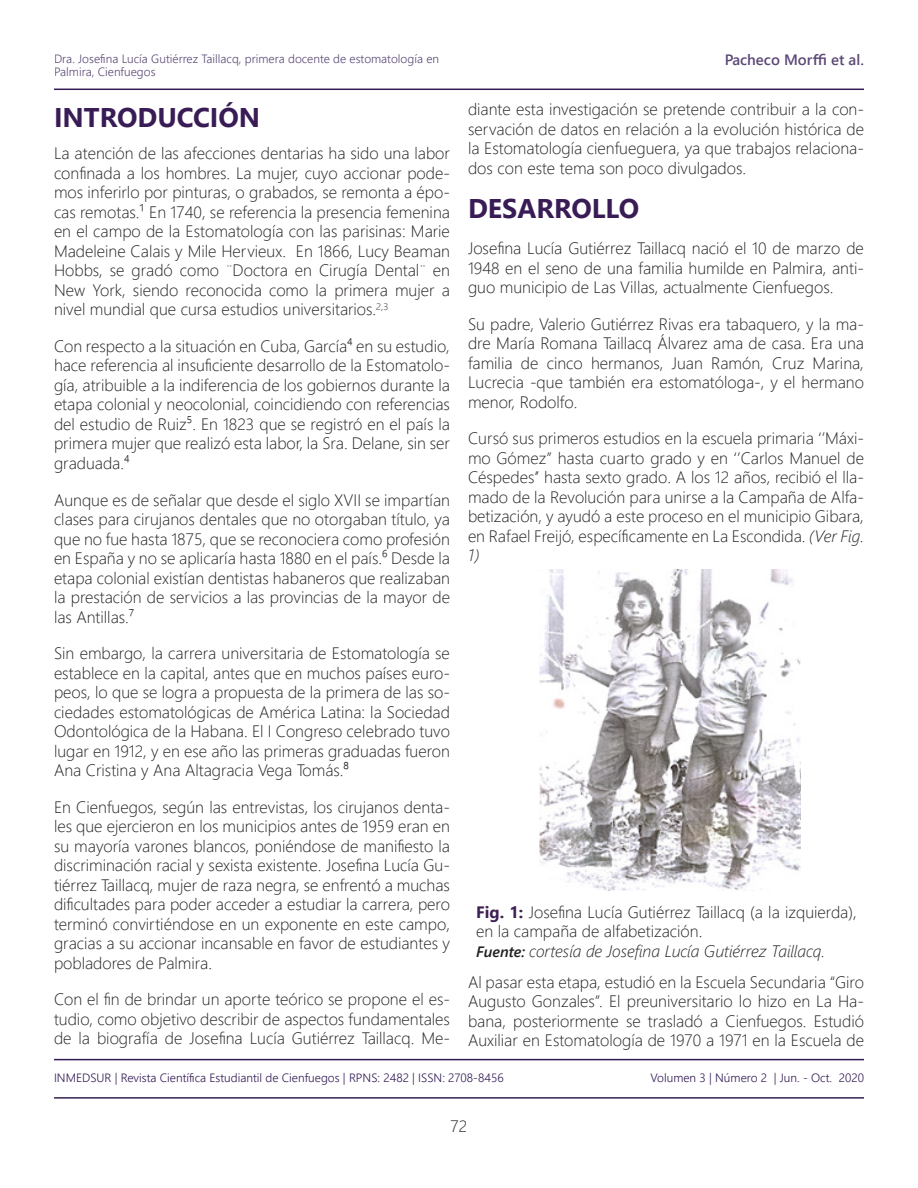
<style>
.page{position:relative;width:918px;height:1188px;background:#fff}
.page>*{position:absolute;margin:0;border:0;box-sizing:border-box;transform-origin:0 0}
.TITULOS_AZUL{font:700 27px "Segoe UI";color:#391c55}
.TITULOS_AZUL-2{font:300 16.5px/19.5px "Segoe UI";color:#231f20;text-align:justify}
.t1{font:italic 300 16.5px "Segoe UI";color:#231f20}
.t2{font:600 15px "Segoe UI";color:#331b54}
.t3{font:300 12px/13.5px "Segoe UI";color:#331b54}
.s1{font-style:italic}
.s2{font-weight:700;color:#3e2052}
.s3{font-weight:600;font-size:15px}
</style>
<div class="page">
<hr style="left:54px;top:1097px;width:810px;height:2px;background:#372051">
<hr style="left:54px;top:1059px;width:810px;height:1px;background:#331b54">
<hr style="left:54px;top:89px;width:810px;height:1px;background:#331b54">
<img style="left:539px;top:570px;width:261px;height:321px">
<p class="t3" style="left:54px;top:51px;width:387px">Dra. Josefina Lucía Gutiérrez Taillacq, primera docente de estomatología en<br>Palmira, Cienfuegos</p>
<p class="t2" style="left:724px;top:48px;width:141px">Pacheco Morffi et al.</p>
<p class="TITULOS_AZUL" style="left:54px;top:96px;width:208px">INTRODUCCIÓN</p>
<p class="TITULOS_AZUL-2" style="left:54px;top:143px;width:398px">La atención de las afecciones dentarias ha sido una labor confinada a los hombres. La mujer, cuyo accionar pode&shy;mos inferirlo por pinturas, o grabados, se remonta a épo&shy;cas remotas.¹ En 1740, se referencia la presencia femenina en el campo de la Estomatología con las parisinas: Marie Madeleine Calais y Mile Hervieux. En 1866, Lucy Beaman Hobbs, se gradó como ¨Doctora en Cirugía Dental¨ en New York, siendo reconocida como la primera mujer a nivel mundial que cursa estudios universitarios.<sup>2,3</sup></p>
<p class="TITULOS_AZUL-2" style="left:54px;top:336px;width:398px">Con respecto a la situación en Cuba, García⁴ en su estudio, hace referencia al insuficiente desarrollo de la Estomatolo&shy;gía, atribuible a la indiferencia de los gobiernos durante la etapa colonial y neocolonial, coincidiendo con referencias del estudio de Ruiz⁵. En 1823 que se registró en el país la primera mujer que realizó esta labor, la Sra. Delane, sin ser graduada.⁴</p>
<p class="TITULOS_AZUL-2" style="left:54px;top:489px;width:398px">Aunque es de señalar que desde el siglo XVII se impartían clases para cirujanos dentales que no otorgaban título, ya que no fue hasta 1875, que se reconociera como profesión en España y no se aplicaría hasta 1880 en el país.⁶ Desde la etapa colonial existían dentistas habaneros que realizaban la prestación de servicios a las provincias de la mayor de las Antillas.⁷</p>
<p class="TITULOS_AZUL-2" style="left:54px;top:643px;width:398px">Sin embargo, la carrera universitaria de Estomatología se establece en la capital, antes que en muchos países euro&shy;peos, lo que se logra a propuesta de la primera de las so&shy;ciedades estomatológicas de América Latina: la Sociedad Odontológica de la Habana. El I Congreso celebrado tuvo lugar en 1912, y en ese año las primeras graduadas fueron Ana Cristina y Ana Altagracia Vega Tomás.⁸</p>
<p class="TITULOS_AZUL-2" style="left:54px;top:796px;width:398px">En Cienfuegos, según las entrevistas, los cirujanos denta&shy;les que ejercieron en los municipios antes de 1959 eran en su mayoría varones blancos, poniéndose de manifiesto la discriminación racial y sexista existente. Josefina Lucía Gu&shy;tiérrez Taillacq, mujer de raza negra, se enfrentó a muchas dificultades para poder acceder a estudiar la carrera, pero terminó convirtiéndose en un exponente en este campo, gracias a su accionar incansable en favor de estudiantes y pobladores de Palmira.</p>
<p class="TITULOS_AZUL-2" style="left:54px;top:989px;width:398px">Con el fin de brindar un aporte teórico se propone el es&shy;tudio, como objetivo describir de aspectos fundamentales de la biografía de Josefina Lucía Gutiérrez Taillacq. Me-</p>
<p class="TITULOS_AZUL-2" style="left:468px;top:99px;width:398px">diante esta investigación se pretende contribuir a la con&shy;servación de datos en relación a la evolución histórica de la Estomatología cienfueguera, ya que trabajos relaciona&shy;dos con este tema son poco divulgados.</p>
<p class="TITULOS_AZUL" style="left:468px;top:187px;width:173px">DESARROLLO</p>
<p class="TITULOS_AZUL-2" style="left:468px;top:238px;width:398px">Josefina Lucía Gutiérrez Taillacq nació el 10 de marzo de 1948 en el seno de una familia humilde en Palmira, anti&shy;guo municipio de Las Villas, actualmente Cienfuegos.</p>
<p class="TITULOS_AZUL-2" style="left:468px;top:314px;width:398px">Su padre, Valerio Gutiérrez Rivas era tabaquero, y la ma&shy;dre María Romana Taillacq Álvarez ama de casa. Era una familia de cinco hermanos, Juan Ramón, Cruz Marina, Lucrecia -que también era estomatóloga-, y el hermano menor, Rodolfo.</p>
<p class="TITULOS_AZUL-2" style="left:468px;top:428px;width:398px">Cursó sus primeros estudios en la escuela primaria ‘’Máxi&shy;mo Gómez” hasta cuarto grado y en ‘’Carlos Manuel de Céspedes’’ hasta sexto grado. A los 12 años, recibió el lla&shy;mado de la Revolución para unirse a la Campaña de Alfa&shy;betización, y ayudó a este proceso en el municipio Gibara, en Rafael Freijó, específicamente en La Escondida. <span class="s1">(Ver Fig.<br>1)</span></p>
<p class="TITULOS_AZUL-2" style="left:476px;top:901px;width:382px"><span class="s2">Fig. 1:</span> Josefina Lucía Gutiérrez Taillacq (a la izquierda), en la campaña de alfabetización.</p>
<p class="t1" style="left:476px;top:938px;width:350px"><span class="s3">Fuente:</span> cortesía de Josefina Lucía Gutiérrez Taillacq.</p>
<p class="TITULOS_AZUL-2" style="left:468px;top:972px;width:398px">Al pasar esta etapa, estudió en la Escuela Secundaria “Giro Augusto Gonzales”. El preuniversitario lo hizo en La Ha&shy;bana, posteriormente se trasladó a Cienfuegos. Estudió Auxiliar en Estomatología de 1970 a 1971 en la Escuela de</p>
<p class="t3" style="left:54px;top:1070px;width:451px">INMEDSUR | Revista Científica Estudiantil de Cienfuegos | RPNS: 2482 | ISSN: 2708-8456</p>
<p class="t3" style="left:651px;top:1070px;width:215px">Volumen 3 | Número 2 | Jun. - Oct. 2020</p>
<p class="TITULOS_AZUL-2" style="left:451px;top:1116px;width:18px">72</p>
</div>
